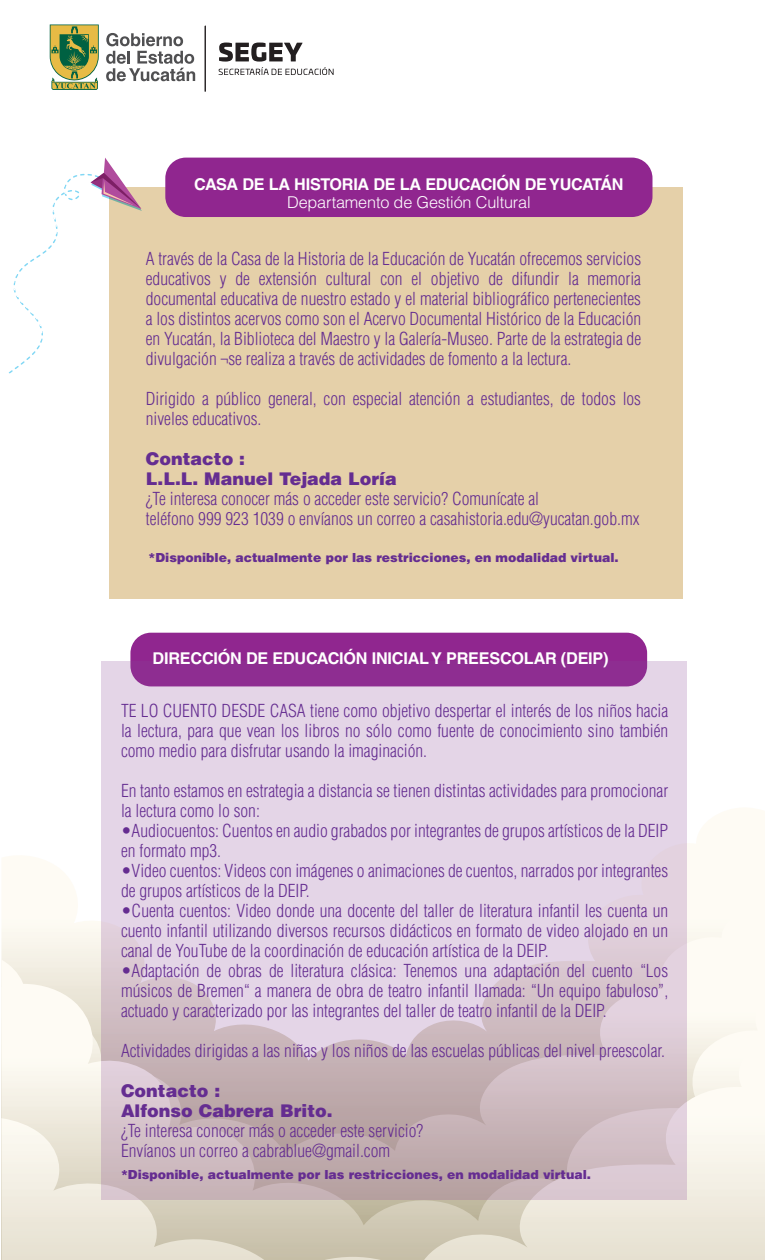
<style>
.page{position:relative;width:765px;height:1260px;background:#fff}
.page>*{position:absolute;margin:0;border:0;box-sizing:border-box;transform-origin:0 0}
.t1{font:300 condensed 17.5px/20px "Helvetica LT Std";color:#652d91}
.t2{font:900 17.5px/20px "Helvetica LT Std";color:#652d91}
.t3{font:700 16.25px "Helvetica LT Std";letter-spacing:-.015em;color:#fff}
.t4{font:300 16.25px "Helvetica LT Std";letter-spacing:-.01em;color:#fff}
.t5{font:900 12.5px "Helvetica LT Std";color:#652d91}
</style>
<div class="page">
<div style="left:109px;top:187px;width:573px;height:411px;background:#e5d0a9"></div>
<div style="left:165px;top:158px;width:488px;height:59px;background:#90268f;border-radius:21px"></div>
<div style="left:130px;top:633px;width:517px;height:53px;background:#90268f;border-radius:21px"></div>
<svg style="left:2px;top:807px;width:763px;height:95px"></svg>
<svg style="left:1px;top:902px;width:764px;height:82px"></svg>
<svg style="left:1px;top:984px;width:764px;height:276px"></svg>
<svg style="left:325px;top:1257px;width:56px;height:3px"></svg>
<svg style="left:424px;top:1037px;width:341px;height:223px"></svg>
<svg style="left:1px;top:1118px;width:263px;height:142px;background:#e6e1d2"></svg>
<svg style="left:50px;top:24px;width:49px;height:66px;background:#92a058"></svg>
<svg style="left:106px;top:33px;width:89px;height:48px"></svg>
<svg style="left:219px;top:43px;width:115px;height:32px"></svg>
<hr style="left:205px;top:26px;width:1px;height:66px;background:#231f20">
<svg style="left:8px;top:158px;width:134px;height:216px"></svg>
<svg style="left:101px;top:661px;width:585px;height:539px;background:#d6c2d3"></svg>
<p class="t3" style="left:194px;top:174px;width:431px">CASA DE LA HISTORIA DE LA EDUCACIÓN DE YUCATÁN</p>
<p class="t4" style="left:287px;top:192px;width:245px">Departamento de Gestión Cultural</p>
<p class="t1" style="left:146px;top:249px;width:497px;text-align:justify">A través de la Casa de la Historia de la Educación de Yucatán ofrecemos servicios educativos y de extensión cultural con el objetivo de difundir la memoria documental educativa de nuestro estado y el material bibliográfico pertenecientes a los distintos acervos como son el Acervo Documental Histórico de la Educación en Yucatán, la Biblioteca del Maestro y la Galería-Museo. Parte de la estrategia de divulgación ¬se realiza a través de actividades de fomento a la lectura.</p>
<p class="t1" style="left:146px;top:389px;width:497px">Dirigido a público general, con especial atención a estudiantes, de todos los niveles educativos.</p>
<p class="t2" style="left:146px;top:449px;width:252px">Contacto :<br>L.L.L. Manuel Tejada Loría</p>
<p class="t1" style="left:146px;top:489px;width:495px">¿Te interesa conocer más o acceder este servicio? Comunícate al<br>teléfono 999 923 1039 o envíanos un correo a casahistoria.edu@yucatan.gob.mx</p>
<p class="t5" style="left:149px;top:550px;width:472px">*Disponible, actualmente por las restricciones, en modalidad virtual.</p>
<p class="t3" style="left:153px;top:649px;width:457px">DIRECCIÓN DE EDUCACIÓN INICIAL Y PREESCOLAR (DEIP)</p>
<p class="t1" style="left:121px;top:700px;width:549px;text-align:justify">TE LO CUENTO DESDE CASA tiene como objetivo despertar el interés de los niños hacia la lectura, para que vean los libros no sólo como fuente de conocimiento sino también como medio para disfrutar usando la imaginación.</p>
<p class="t1" style="left:121px;top:780px;width:549px">En tanto estamos en estrategia a distancia se tienen distintas actividades para promocionar la lectura como lo son:</p>
<p class="t1" style="left:121px;top:820px;width:549px">•Audiocuentos: Cuentos en audio grabados por integrantes de grupos artísticos de la DEIP en formato mp3.</p>
<p class="t1" style="left:121px;top:860px;width:549px">•Video cuentos: Videos con imágenes o animaciones de cuentos, narrados por integrantes de grupos artísticos de la DEIP.</p>
<p class="t1" style="left:121px;top:900px;width:549px;text-align:justify">•Cuenta cuentos: Video donde una docente del taller de literatura infantil les cuenta un cuento infantil utilizando diversos recursos didácticos en formato de video alojado en un canal de YouTube de la coordinación de educación artística de la DEIP.</p>
<p class="t1" style="left:121px;top:960px;width:549px;text-align:justify">•Adaptación de obras de literatura clásica: Tenemos una adaptación del cuento “Los músicos de Bremen“ a manera de obra de teatro infantil llamada: “Un equipo fabuloso”, actuado y caracterizado por las integrantes del taller de teatro infantil de la DEIP.</p>
<p class="t1" style="left:121px;top:1040px;width:545px">Actividades dirigidas a las niñas y los niños de las escuelas públicas del nivel preescolar.</p>
<p class="t2" style="left:121px;top:1080px;width:213px">Contacto :<br>Alfonso Cabrera Brito.</p>
<p class="t1" style="left:121px;top:1120px;width:304px">¿Te interesa conocer más o acceder este servicio?<br>Envíanos un correo a cabrablue@gmail.com</p>
<p class="t5" style="left:121px;top:1167px;width:472px">*Disponible, actualmente por las restricciones, en modalidad virtual.</p>
</div>
